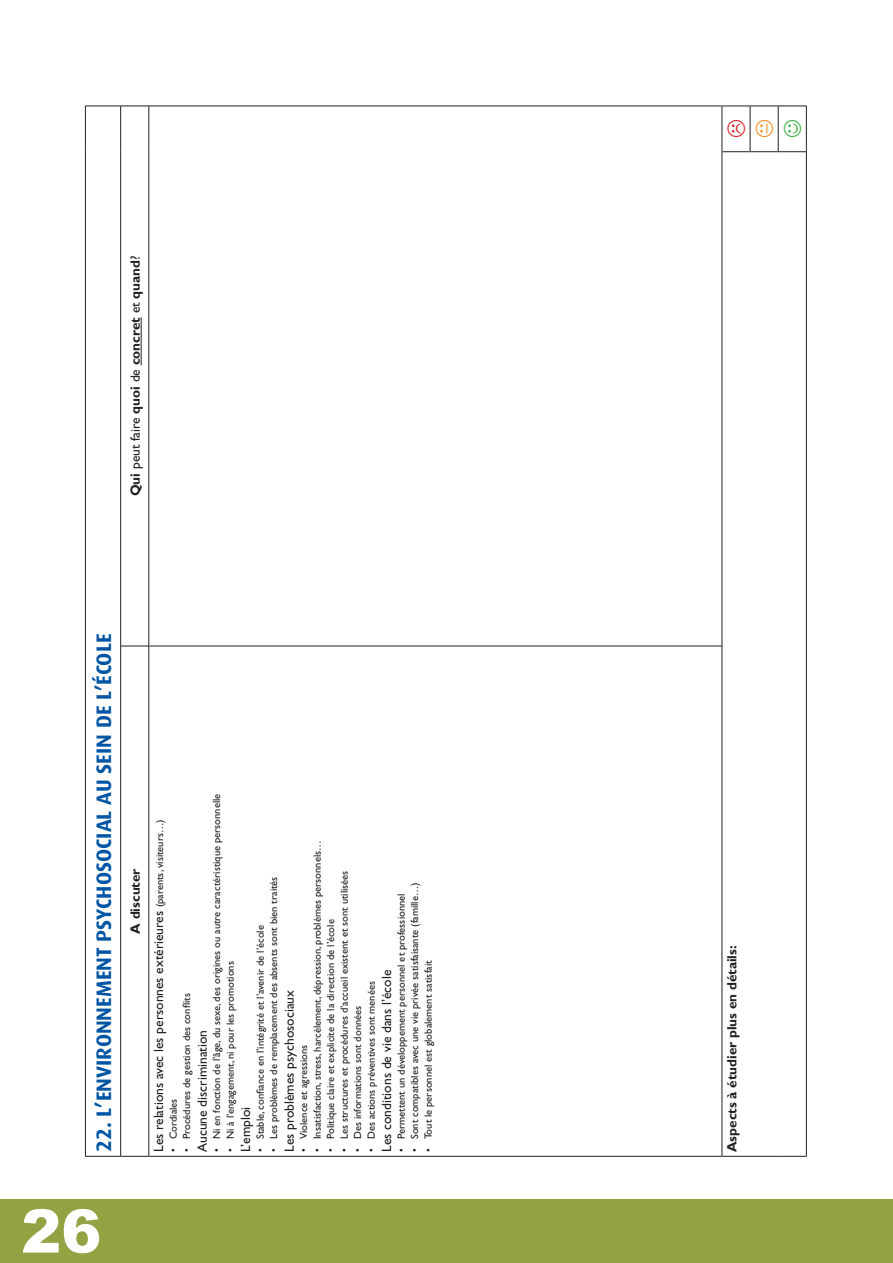
<style>
.page{position:relative;width:893px;height:1263px;background:#fff}
.page>*{position:absolute;margin:0;border:0;box-sizing:border-box;transform-origin:0 0}
.t1{font:900 60px "Arial";color:#fff}
.t2{font:700 21px "Dax";color:#0155a5}
.t3{font:13.5px "Gill Sans";color:#231f20}
.t4{font:700 13.5px "Gill Sans";color:#231f20}
.t5{font:10.5px "Gill Sans";color:#231f20}
.s1{font-weight:400}
.s2{font-size:10.5px}
</style>
<div class="page">
<div style="left:0;top:1199px;width:893px;height:64px;background:#92a344"></div>
<hr style="left:85px;top:646px;width:1px;height:511px;background:#231f20">
<hr style="left:86px;top:1156px;width:34px;height:1px;background:#231f20">
<hr style="left:85px;top:152px;width:1px;height:494px;background:#231f20">
<hr style="left:85px;top:106px;width:1px;height:46px;background:#231f20">
<hr style="left:86px;top:106px;width:34px;height:1px;background:#231f20">
<hr style="left:120px;top:646px;width:1px;height:511px;background:#231f20">
<svg style="left:121px;top:1156px;width:27px;height:1px"></svg>
<hr style="left:120px;top:152px;width:1px;height:494px;background:#231f20">
<svg style="left:121px;top:646px;width:27px;height:1px"></svg>
<hr style="left:120px;top:106px;width:1px;height:46px;background:#231f20">
<svg style="left:121px;top:106px;width:27px;height:1px"></svg>
<hr style="left:148px;top:646px;width:1px;height:511px;background:#231f20">
<hr style="left:149px;top:1156px;width:573px;height:1px;background:#231f20">
<hr style="left:148px;top:152px;width:1px;height:494px;background:#231f20">
<hr style="left:149px;top:646px;width:573px;height:1px;background:#231f20">
<hr style="left:148px;top:106px;width:1px;height:46px;background:#231f20">
<hr style="left:149px;top:106px;width:573px;height:1px;background:#231f20">
<hr style="left:722px;top:646px;width:1px;height:511px;background:#231f20">
<hr style="left:722px;top:152px;width:1px;height:494px;background:#231f20">
<svg style="left:722px;top:1156px;width:84px;height:1px"></svg>
<hr style="left:806px;top:646px;width:1px;height:511px;background:#231f20">
<hr style="left:806px;top:152px;width:1px;height:494px;background:#231f20">
<hr style="left:722px;top:106px;width:1px;height:46px;background:#231f20">
<hr style="left:750px;top:106px;width:1px;height:46px;background:#231f20">
<hr style="left:778px;top:106px;width:1px;height:46px;background:#231f20">
<svg style="left:722px;top:151px;width:84px;height:1px"></svg>
<svg style="left:722px;top:106px;width:84px;height:1px"></svg>
<hr style="left:806px;top:106px;width:1px;height:46px;background:#231f20">
<hr style="left:141px;top:317px;width:1px;height:48px;background:#231f20">
<p class="t4" style="left:127px;top:496px;width:242px;rotate:-90deg">Qui <span class="s1">peut faire</span> quoi <span class="s1">de</span> concret <span class="s1">et</span> quand<span class="s1">?</span></p>
<h2 class="t2" style="left:92px;top:1152px;width:520px;rotate:-90deg">22. L’environnement psychosocial au sein de l’école</h2>
<p class="t4" style="left:127px;top:934px;width:67px;rotate:-90deg">A discuter</p>
<p class="t5" style="left:211px;top:1152px;width:360px;rotate:-90deg">• Ni en fonction de l’âge, du sexe, des origines ou autre caractéristique personnelle</p>
<p class="t3" style="left:151px;top:1152px;width:334px;rotate:-90deg">Les relations avec les personnes extérieures <span class="s2">(parents, visiteurs…)</span></p>
<p class="t5" style="left:311px;top:1152px;width:313px;rotate:-90deg">• Insatisfaction, stress, harcèlement, dépression, problèmes personnels…</p>
<p class="t5" style="left:338px;top:1152px;width:283px;rotate:-90deg">• Les structures et procédures d’accueil existent et sont utilisées</p>
<p class="t5" style="left:268px;top:1152px;width:277px;rotate:-90deg">• Les problèmes de remplacement des absents sont bien traités</p>
<p class="t5" style="left:395px;top:1152px;width:260px;rotate:-90deg">• Permettent un développement personnel et professionnel</p>
<p class="t5" style="left:409px;top:1152px;width:271px;rotate:-90deg">• Sont compatibles avec une vie privée satisfaisante (famille…)</p>
<p class="t5" style="left:325px;top:1152px;width:234px;rotate:-90deg">• Politique claire et explicite de la direction de l’école</p>
<p class="t5" style="left:254px;top:1152px;width:228px;rotate:-90deg">• Stable, confiance en l’intégrité et l’avenir de l’école</p>
<p class="t5" style="left:422px;top:1152px;width:193px;rotate:-90deg">• Tout le personnel est globalement satisfait</p>
<p class="t5" style="left:224px;top:1152px;width:192px;rotate:-90deg">• Ni à l’engagement, ni pour les promotions</p>
<p class="t5" style="left:365px;top:1152px;width:172px;rotate:-90deg">• Des actions préventives sont menées</p>
<p class="t3" style="left:379px;top:1152px;width:184px;rotate:-90deg">Les conditions de vie dans l’école</p>
<p class="t3" style="left:281px;top:1152px;width:163px;rotate:-90deg">Les problèmes psychosociaux</p>
<p class="t5" style="left:181px;top:1152px;width:160px;rotate:-90deg">• Procédures de gestion des conflits</p>
<p class="t5" style="left:352px;top:1152px;width:148px;rotate:-90deg">• Des informations sont données</p>
<p class="t3" style="left:194px;top:1152px;width:124px;rotate:-90deg">Aucune discrimination</p>
<p class="t5" style="left:298px;top:1152px;width:109px;rotate:-90deg">• Violence et agressions</p>
<p class="t5" style="left:167px;top:1152px;width:55px;rotate:-90deg">• Cordiales</p>
<p class="t3" style="left:238px;top:1152px;width:47px;rotate:-90deg">L’emploi</p>
<h1 class="t1" style="left:21px;top:1198px;width:40px">26</h1>
<p class="t4" style="left:724px;top:1152px;width:208px;rotate:-90deg">Aspects à étudier plus en détails:</p>
</div>
